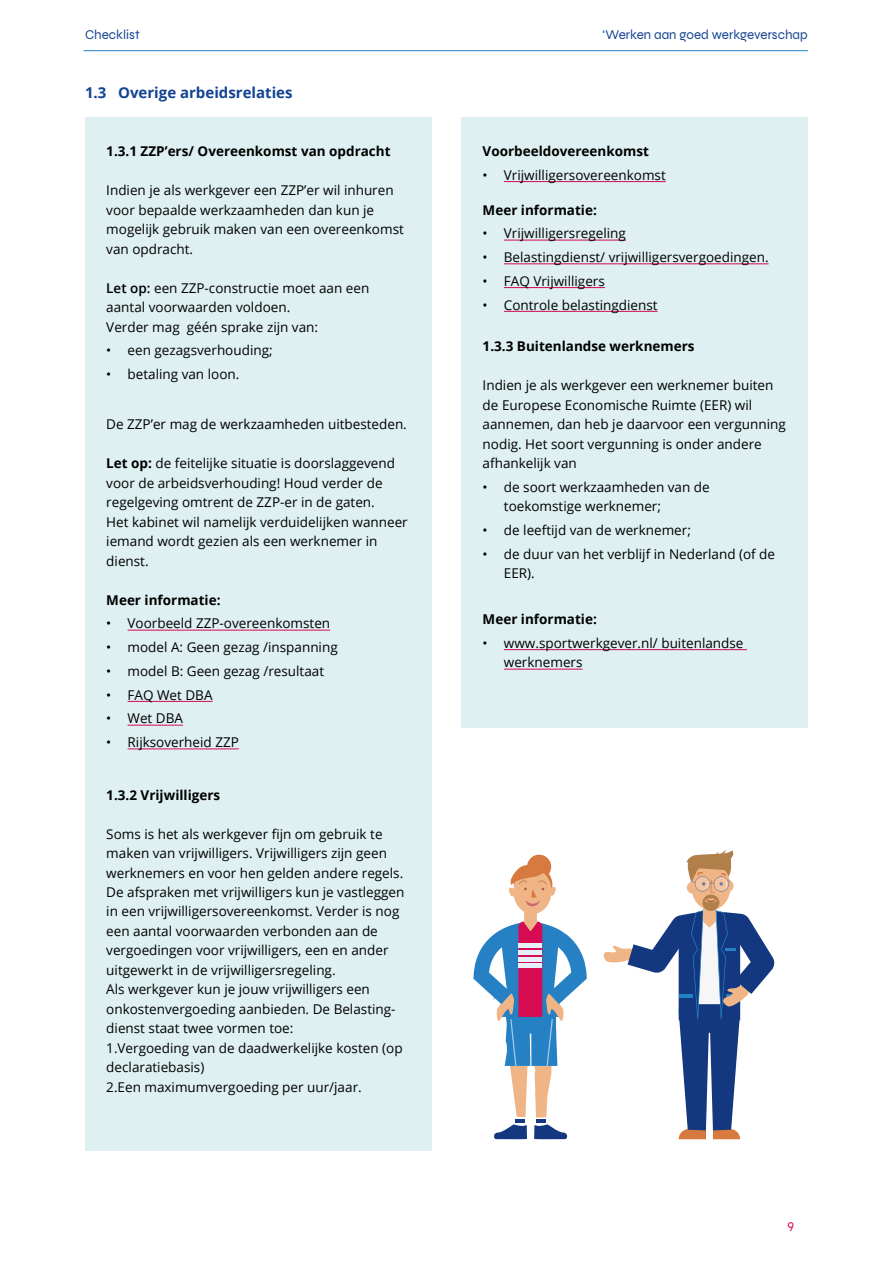
<style>
.page{position:relative;width:893px;height:1263px;background:#fff}
.page>*{position:absolute;margin:0;border:0;box-sizing:border-box;transform-origin:0 0}
.t1{font:700 15px "Open Sans";color:#134392}
.t2{font:13.5px/19.5px "Open Sans";color:#000}
.t3{font:700 13.5px "Open Sans";color:#000}
.t4{font:13.5px "Syne";color:#134392}
.t5{font:13.5px "Syne";color:#d50952}
.s1{font-weight:600}
.s2{font-weight:700}
</style>
<div class="page">
<hr style="left:84px;top:50px;width:724px;height:1px;background:#2581c4">
<div style="left:85px;top:117px;width:347px;height:1034px;background:#def0f1"></div>
<hr style="left:128px;top:630px;width:202px;height:1px;background:#d50952">
<hr style="left:128px;top:701px;width:85px;height:1px;background:#d50952">
<hr style="left:128px;top:725px;width:55px;height:1px;background:#d50952">
<hr style="left:128px;top:748px;width:111px;height:1px;background:#d50952">
<div style="left:461px;top:117px;width:347px;height:610px;background:#def0f1"></div>
<hr style="left:504px;top:181px;width:162px;height:1px;background:#d50952">
<hr style="left:504px;top:240px;width:122px;height:1px;background:#d50952">
<hr style="left:504px;top:263px;width:265px;height:1px;background:#d50952">
<hr style="left:504px;top:287px;width:101px;height:1px;background:#d50952">
<hr style="left:504px;top:311px;width:154px;height:1px;background:#d50952">
<hr style="left:504px;top:649px;width:243px;height:1px;background:#d50952">
<hr style="left:504px;top:669px;width:78px;height:1px;background:#d50952">
<div style="left:527px;top:855px;width:24px;height:24px;background:#d77a3f;border-radius:50%"></div>
<svg style="left:473px;top:864px;width:114px;height:275px"></svg>
<svg style="left:603px;top:850px;width:172px;height:289px"></svg>
<hr style="left:0;top:0;width:1px;height:1263px;background:#000">
<p class="t4" style="left:85px;top:27px;width:56px">Checklist</p>
<p class="t4" style="left:603px;top:27px;width:207px">‘Werken aan goed werkgeverschap</p>
<p class="t1" style="left:85px;top:81px;width:209px">1.3 Overige arbeidsrelaties</p>
<p class="t3" style="left:106px;top:142px;width:286px">1.3.1 ZZP’ers/ Overeenkomst van opdracht</p>
<p class="t2" style="left:106px;top:180px;width:299px">Indien je als werkgever een ZZP’er wil inhuren voor bepaalde werkzaamheden dan kun je mogelijk gebruik maken van een overeenkomst van opdracht.</p>
<p class="t2" style="left:106px;top:277px;width:264px"><span class="s1">Let op:</span> een ZZP-constructie moet aan een aantal voorwaarden voldoen.<br>Verder mag géén sprake zijn van:</p>
<p class="t2" style="left:106px;top:340px;width:168px">• een gezagsverhouding;</p>
<p class="t2" style="left:106px;top:364px;width:135px">• betaling van loon.</p>
<p class="t2" style="left:106px;top:414px;width:302px">De ZZP’er mag de werkzaamheden uitbesteden.</p>
<p class="t2" style="left:106px;top:453px;width:303px"><span class="s2">Let op:</span> de feitelijke situatie is doorslaggevend voor de arbeidsverhouding! Houd verder de regelgeving omtrent de ZZP-er in de gaten.<br>Het kabinet wil namelijk verduidelijken wanneer iemand wordt gezien als een werknemer in dienst.</p>
<p class="t3" style="left:106px;top:590px;width:116px">Meer informatie:</p>
<p class="t2" style="left:106px;top:613px;width:225px">• Voorbeeld ZZP-overeenkomsten</p>
<p class="t2" style="left:106px;top:637px;width:233px">• model A: Geen gezag /inspanning</p>
<p class="t2" style="left:106px;top:661px;width:219px">• model B: Geen gezag /resultaat</p>
<p class="t2" style="left:106px;top:684px;width:108px">• FAQ Wet DBA</p>
<p class="t2" style="left:106px;top:708px;width:78px">• Wet DBA</p>
<p class="t2" style="left:106px;top:732px;width:134px">• Rijksoverheid ZZP</p>
<p class="t3" style="left:106px;top:785px;width:115px">1.3.2 Vrijwilligers</p>
<p class="t2" style="left:106px;top:823px;width:300px">Soms is het als werkgever fijn om gebruik te maken van vrijwilligers. Vrijwilligers zijn geen werknemers en voor hen gelden andere regels.<br>De afspraken met vrijwilligers kun je vastleggen in een vrijwilligersovereenkomst. Verder is nog een aantal voorwaarden verbonden aan de vergoedingen voor vrijwilligers, een en ander uitgewerkt in de vrijwilligersregeling.<br>Als werkgever kun je jouw vrijwilligers een onkostenvergoeding aanbieden. De Belasting&shy;dienst staat twee vormen toe:<br>1.Vergoeding van de daadwerkelijke kosten (op declaratiebasis)<br>2.Een maximumvergoeding per uur/jaar.</p>
<p class="t3" style="left:483px;top:142px;width:168px">Voorbeeldovereenkomst</p>
<p class="t2" style="left:483px;top:165px;width:185px">• Vrijwilligersovereenkomst</p>
<p class="t3" style="left:483px;top:200px;width:116px">Meer informatie:</p>
<p class="t2" style="left:483px;top:223px;width:145px">• Vrijwilligersregeling</p>
<p class="t2" style="left:483px;top:247px;width:288px">• Belastingdienst/ vrijwilligersvergoedingen.</p>
<p class="t2" style="left:483px;top:271px;width:124px">• FAQ Vrijwilligers</p>
<p class="t2" style="left:483px;top:294px;width:176px">• Controle belastingdienst</p>
<p class="t3" style="left:483px;top:337px;width:213px">1.3.3 Buitenlandse werknemers</p>
<p class="t2" style="left:483px;top:375px;width:305px">Indien je als werkgever een werknemer buiten de Europese Economische Ruimte (EER) wil aannemen, dan heb je daarvoor een vergunning nodig. Het soort vergunning is onder andere afhankelijk van</p>
<p class="t2" style="left:504px;top:477px;width:207px;text-indent:-21px">• de soort werkzaamheden van de toekomstige werknemer;</p>
<p class="t2" style="left:483px;top:520px;width:210px">• de leeftijd van de werknemer;</p>
<p class="t2" style="left:504px;top:544px;width:273px;text-indent:-21px">• de duur van het verblijf in Nederland (of de<br>EER).</p>
<p class="t3" style="left:483px;top:609px;width:116px">Meer informatie:</p>
<p class="t2" style="left:504px;top:633px;width:241px;text-indent:-21px">• www.sportwerkgever.nl/ buitenlandse werknemers</p>
<p class="t5" style="left:787px;top:1216px;width:8px">9</p>
</div>
